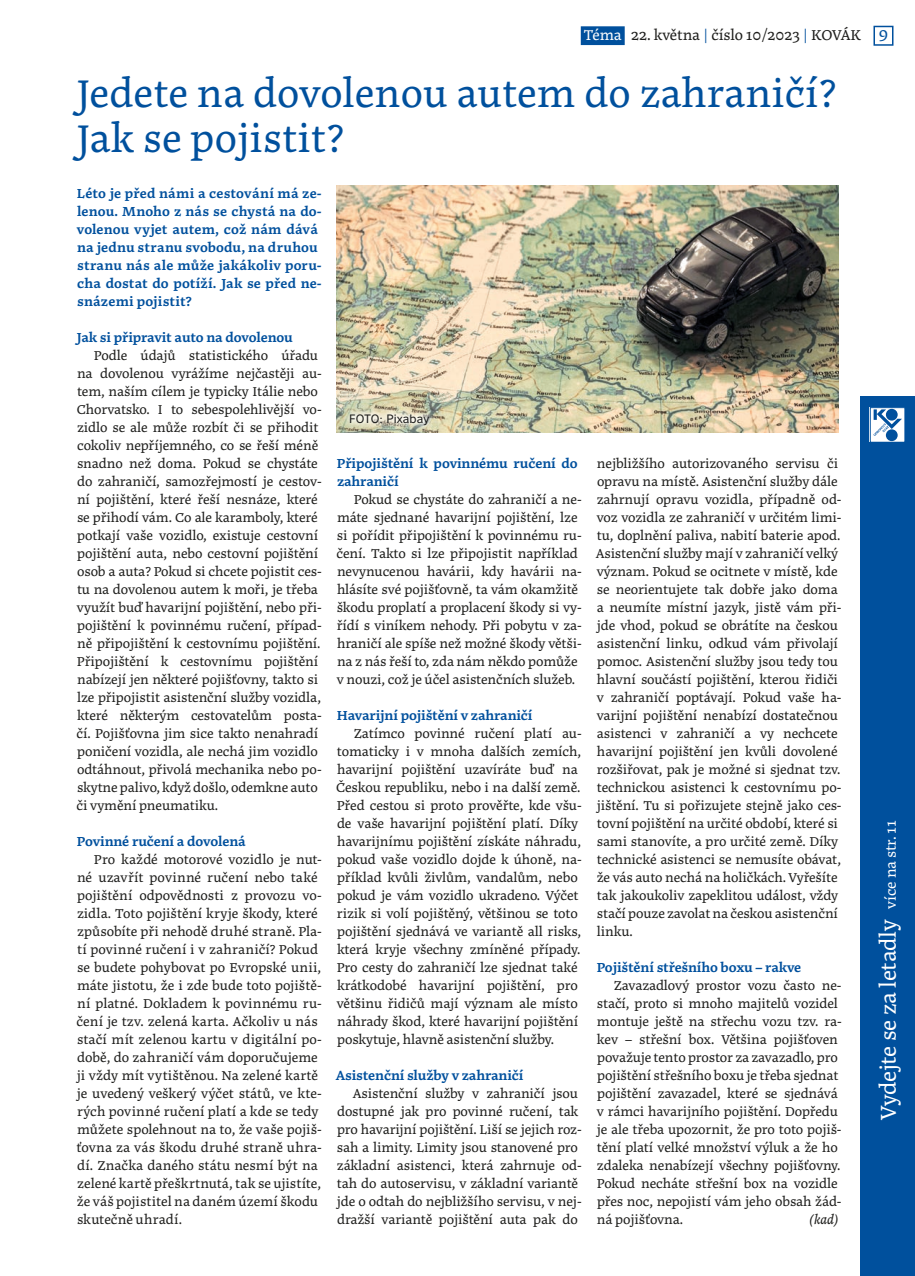
<style>
.page{position:relative;width:915px;height:1276px;background:#fff}
.page>*{position:absolute;margin:0;border:0;box-sizing:border-box;transform-origin:0 0}
.t1{font:40.5px/45px "Noort";color:#00509d}
.t2{font:22.5px "Noort";letter-spacing:-.01em;color:#fff}
.t3{font:15px "Noort";letter-spacing:-.01em;color:#1d1d1b}
.t4{font:13.5px/18px "Noort";letter-spacing:-.01em;color:#1d1d1b}
.t5{font:600 13.5px/18px "Noort";letter-spacing:-.005em;color:#00509d}
.t6{font:italic 13.5px "Noort";color:#1d1d1b}
.t7{font:12px "Nort";color:#1d1d1b}
.s1{color:#fff}
.s2{color:#00509d}
.s3{font-size:16.5px;color:#00509d}
.s4{font-size:15px}
</style>
<div class="page">
<div style="left:580px;top:26px;width:44px;height:19px;background:#00509d"></div>
<div style="left:873px;top:26px;width:20px;height:20px;border:2px solid #00509d"></div>
<div style="left:860px;top:396px;width:54px;height:880px;background:#00509d"></div>
<div style="left:869px;top:408px;width:35px;height:34px;background:#fff"></div>
<svg style="left:873px;top:409px;width:28px;height:32px"></svg>
<div style="left:869px;top:407px;width:35px;height:36px;border:1px solid #00509d"></div>
<img style="left:336px;top:186px;width:502px;height:246px">
<svg style="left:343px;top:407px;width:93px;height:25px;background:#cdccb5"></svg>
<p class="t3" style="left:583px;top:26px;width:306px"><span class="s1">Téma</span> 22. května <span class="s2">|</span> číslo 10/2023 <span class="s2">|</span> KOVÁK <span class="s3">9</span></p>
<h1 class="t1" style="left:77px;top:71px;width:760px">Jedete na dovolenou autem do zahraničí?<br>Jak se pojistit?</h1>
<p class="t5" style="left:77px;top:184px;width:246px">Léto je před námi a cestování má ze&shy;lenou. Mnoho z nás se chystá na do&shy;volenou vyjet autem, což nám dává na jednu stranu svobodu, na druhou stranu nás ale může jakákoliv poru&shy;cha dostat do potíží. Jak se před ne&shy;snázemi pojistit?</p>
<p class="t5" style="left:76px;top:328px;width:218px">Jak si připravit auto na dovolenou</p>
<p class="t4" style="left:76px;top:346px;width:247px;text-indent:17px">Podle údajů statistického úřadu na dovolenou vyrážíme nejčastěji au&shy;tem, naším cílem je typicky Itálie nebo Chorvatsko. I to sebespolehlivější vo&shy;zidlo se ale může rozbít či se přihodit cokoliv nepříjemného, co se řeší méně snadno než doma. Pokud se chystáte do zahraničí, samozřejmostí je cestov&shy;ní pojištění, které řeší nesnáze, které se přihodí vám. Co ale karamboly, které potkají vaše vozidlo, existuje cestovní pojištění auta, nebo cestovní pojištění osob a auta? Pokud si chcete pojistit ces&shy;tu na dovolenou autem k moři, je třeba využít buď havarijní pojištění, nebo při&shy;pojištění k povinnému ručení, případ&shy;ně připojištění k cestovnímu pojištění.<br>Připojištění k cestovnímu pojištění nabízejí jen některé pojišťovny, takto si lze připojistit asistenční služby vozidla, které některým cestovatelům posta&shy;čí. Pojišťovna jim sice takto nenahradí poničení vozidla, ale nechá jim vozidlo odtáhnout, přivolá mechanika nebo po&shy;skytne palivo, když došlo, odemkne auto či vymění pneumatiku.</p>
<p class="t5" style="left:77px;top:832px;width:170px">Povinné ručení a dovolená</p>
<p class="t4" style="left:76px;top:850px;width:247px;text-indent:17px">Pro každé motorové vozidlo je nut&shy;né uzavřít povinné ručení nebo také pojištění odpovědnosti z provozu vo&shy;zidla. Toto pojištění kryje škody, které způsobíte při nehodě druhé straně. Pla&shy;tí povinné ručení i v zahraničí? Pokud se budete pohybovat po Evropské unii, máte jistotu, že i zde bude toto pojiště&shy;ní platné. Dokladem k povinnému ru&shy;čení je tzv. zelená karta. Ačkoliv u nás stačí mít zelenou kartu v digitální po&shy;době, do zahraničí vám doporučujeme ji vždy mít vytištěnou. Na zelené kartě je uvedený veškerý výčet států, ve kte&shy;rých povinné ručení platí a kde se tedy můžete spolehnout na to, že vaše pojiš&shy;ťovna za vás škodu druhé straně uhra&shy;dí. Značka daného státu nesmí být na zelené kartě přeškrtnutá, tak se ujistíte, že váš pojistitel na daném území škodu skutečně uhradí.</p>
<p class="t7" style="left:349px;top:410px;width:81px">FOTO: Pixabay</p>
<p class="t4" style="left:595px;top:454px;width:247px">nejbližšího autorizovaného servisu či opravu na místě. Asistenční služby dále zahrnují opravu vozidla, případně od&shy;voz vozidla ze zahraničí v určitém limi&shy;tu, doplnění paliva, nabití baterie apod.<br>Asistenční služby mají v zahraničí velký význam. Pokud se ocitnete v místě, kde se neorientujete tak dobře jako doma a neumíte místní jazyk, jistě vám při&shy;jde vhod, pokud se obrátíte na českou asistenční linku, odkud vám přivolají pomoc. Asistenční služby jsou tedy tou hlavní součástí pojištění, kterou řidiči v zahraničí poptávají. Pokud vaše ha&shy;varijní pojištění nenabízí dostatečnou asistenci v zahraničí a vy nechcete havarijní pojištění jen kvůli dovolené rozšiřovat, pak je možné si sjednat tzv. technickou asistenci k cestovnímu po&shy;jištění. Tu si pořizujete stejně jako ces&shy;tovní pojištění na určité období, které si sami stanovíte, a pro určité země. Díky technické asistenci se nemusíte obávat, že vás auto nechá na holičkách. Vyřešíte tak jakoukoliv zapeklitou událost, vždy stačí pouze zavolat na českou asistenční linku.</p>
<p class="t5" style="left:596px;top:958px;width:206px">Pojištění střešního boxu – rakve</p>
<p class="t4" style="left:596px;top:976px;width:246px;text-indent:17px">Zavazadlový prostor vozu často ne&shy;stačí, proto si mnoho majitelů vozidel montuje ještě na střechu vozu tzv. ra&shy;kev – střešní box. Většina pojišťoven považuje tento prostor za zavazadlo, pro pojištění střešního boxu je třeba sjednat pojištění zavazadel, které se sjednává v rámci havarijního pojištění. Dopředu je ale třeba upozornit, že pro toto pojiš&shy;tění platí velké množství výluk a že ho zdaleka nenabízejí všechny pojišťovny.<br>Pokud necháte střešní box na vozidle přes noc, nepojistí vám jeho obsah žád&shy;ná pojišťovna.</p>
<p class="t5" style="left:337px;top:454px;width:242px">Připojištění k povinnému ručení do zahraničí</p>
<p class="t4" style="left:336px;top:490px;width:247px;text-indent:17px">Pokud se chystáte do zahraničí a ne&shy;máte sjednané havarijní pojištění, lze si pořídit připojištění k povinnému ru&shy;čení. Takto si lze připojistit například nevynucenou havárii, kdy havárii na&shy;hlásíte své pojišťovně, ta vám okamžitě škodu proplatí a proplacení škody si vy&shy;řídí s viníkem nehody. Při pobytu v za&shy;hraničí ale spíše než možné škody větši&shy;na z nás řeší to, zda nám někdo pomůže v nouzi, což je účel asistenčních služeb.</p>
<p class="t5" style="left:337px;top:706px;width:197px">Havarijní pojištění v zahraničí</p>
<p class="t4" style="left:336px;top:724px;width:247px;text-indent:18px">Zatímco povinné ručení platí au&shy;tomaticky i v mnoha dalších zemích, havarijní pojištění uzavíráte buď na Českou republiku, nebo i na další země.<br>Před cestou si proto prověřte, kde všu&shy;de vaše havarijní pojištění platí. Díky havarijnímu pojištění získáte náhradu, pokud vaše vozidlo dojde k úhoně, na&shy;příklad kvůli živlům, vandalům, nebo pokud je vám vozidlo ukradeno. Výčet rizik si volí pojištěný, většinou se toto pojištění sjednává ve variantě all risks, která kryje všechny zmíněné případy.<br>Pro cesty do zahraničí lze sjednat také krátkodobé havarijní pojištění, pro většinu řidičů mají význam ale místo náhrady škod, které havarijní pojištění poskytuje, hlavně asistenční služby.</p>
<p class="t5" style="left:336px;top:1066px;width:189px">Asistenční služby v zahraničí</p>
<p class="t4" style="left:337px;top:1084px;width:246px;text-indent:16px">Asistenční služby v zahraničí jsou dostupné jak pro povinné ručení, tak pro havarijní pojištění. Liší se jejich roz&shy;sah a limity. Limity jsou stanovené pro základní asistenci, která zahrnuje od&shy;tah do autoservisu, v základní variantě jde o odtah do nejbližšího servisu, v nej&shy;dražší variantě pojištění auta pak do</p>
<p class="t6" style="left:809px;top:1211px;width:30px">(kad)</p>
<h2 class="t2" style="left:874px;top:1120px;width:301px;rotate:-90deg">Vydejte se za letadly <span class="s4">více na str. 11</span></h2>
</div>
